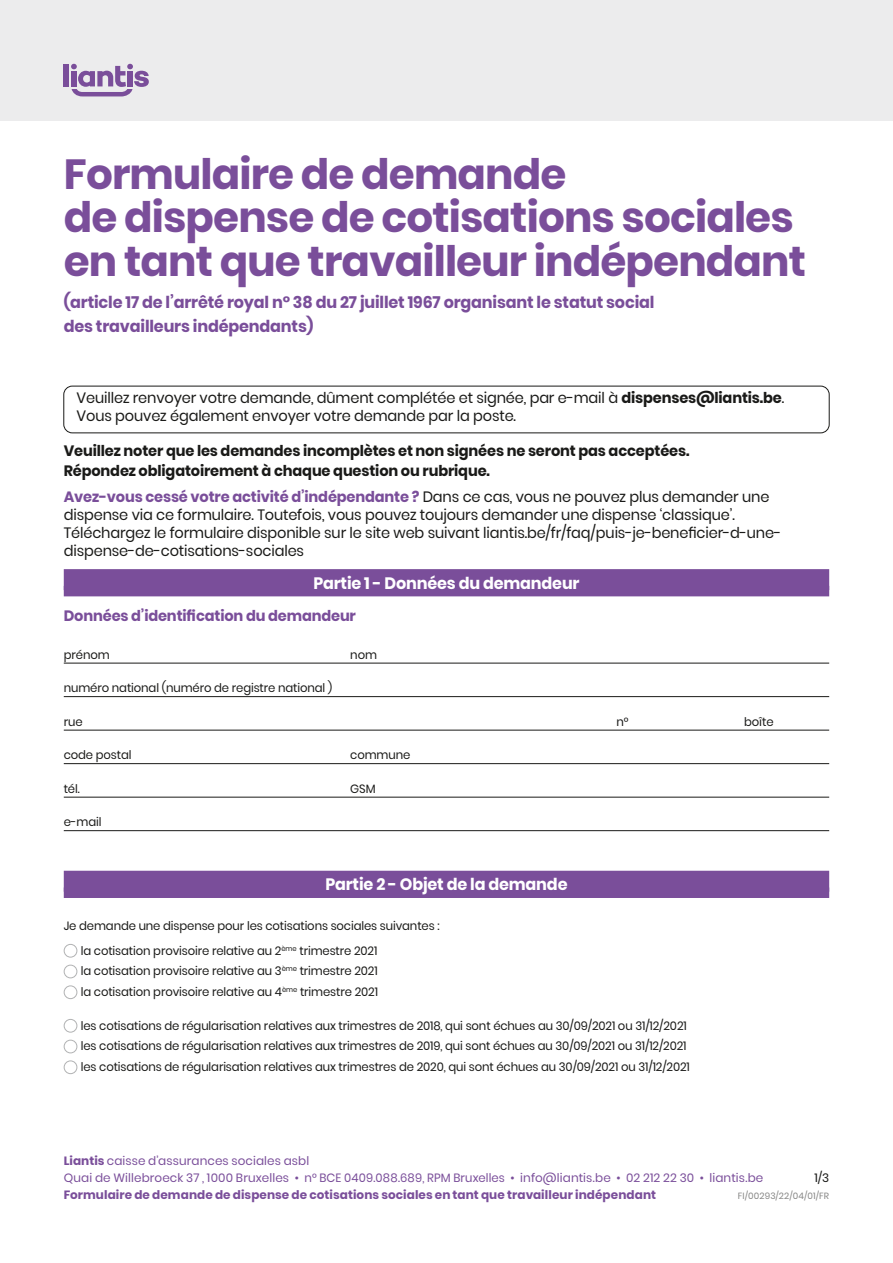
<style>
.page{position:relative;width:893px;height:1263px;background:#fff}
.page>*{position:absolute;margin:0;border:0;box-sizing:border-box;transform-origin:0 0}
.t1{font:700 42px/43.5px "Poppins";letter-spacing:-.02em;color:#7a4e9a}
.t2{font:700 16.5px/24px "Poppins";letter-spacing:-.01em;color:#7a4e9a}
.t3{font:700 16.5px "Poppins";letter-spacing:-.01em;color:#fff}
.t4{font:15px/18px "Poppins";letter-spacing:-.01em;color:#1a1a18}
.t5{font:700 15px/19.5px "Poppins";letter-spacing:-.01em;color:#1a1a18}
.t6{font:700 15px "Poppins";letter-spacing:-.01em;color:#7a4e9a}
.t7{font:12px/20.7px "Poppins";letter-spacing:-.01em;color:#1a1a18}
.t8{font:12px/17.1px "Poppins";letter-spacing:.01em;color:#7a4e9a}
.t9{font:700 12px "Poppins";letter-spacing:.01em;color:#7a4e9a}
.t10{font:9px "Poppins";letter-spacing:.015em;color:#878786}
.s1{font-weight:700}
.s2{font-weight:700;color:#7a4e9a}
</style>
<div class="page">
<div style="left:0;top:0;width:893px;height:121px;background:#ececed"></div>
<div style="left:64px;top:64px;width:5px;height:22px;background:#7a4e9a"></div>
<svg style="left:71px;top:64px;width:78px;height:32px"></svg>
<div style="left:64px;top:569px;width:765px;height:21px;background:#7a4e9a"></div>
<div style="left:64px;top:586px;width:765px;height:10px;background:#7a4e9a"></div>
<hr style="left:64px;top:663px;width:765px;height:1px;background:#1a1a18">
<hr style="left:64px;top:696px;width:765px;height:1px;background:#1a1a18">
<hr style="left:64px;top:730px;width:765px;height:1px;background:#1a1a18">
<hr style="left:64px;top:763px;width:765px;height:1px;background:#1a1a18">
<hr style="left:64px;top:797px;width:765px;height:1px;background:#1a1a18">
<hr style="left:64px;top:830px;width:765px;height:1px;background:#1a1a18">
<div style="left:64px;top:871px;width:765px;height:21px;background:#7a4e9a"></div>
<div style="left:64px;top:887px;width:765px;height:11px;background:#7a4e9a"></div>
<div style="left:64px;top:944px;width:13px;height:13px;border:1px solid #b1b2b3;border-radius:50%"></div>
<div style="left:64px;top:965px;width:13px;height:13px;border:1px solid #b1b2b3;border-radius:50%"></div>
<div style="left:64px;top:985px;width:13px;height:14px;border:1px solid #b1b2b3;border-radius:50%"></div>
<div style="left:64px;top:1019px;width:13px;height:13px;border:1px solid #b1b2b3;border-radius:50%"></div>
<div style="left:64px;top:1040px;width:13px;height:13px;border:1px solid #b1b2b3;border-radius:50%"></div>
<div style="left:64px;top:1060px;width:13px;height:14px;border:1px solid #b1b2b3;border-radius:50%"></div>
<div style="left:64px;top:386px;width:765px;height:47px;border:1px solid #1a1a18;border-radius:9px"></div>
<h1 class="t1" style="left:64px;top:152px;width:744px">Formulaire de demande<br>de dispense de cotisations sociales en tant que travailleur indépendant</h1>
<h2 class="t2" style="left:64px;top:290px;width:592px">(article 17 de l’arrêté royal n° 38 du 27 juillet 1967 organisant le statut social des travailleurs indépendants)</h2>
<p class="t4" style="left:77px;top:389px;width:709px">Veuillez renvoyer votre demande, dûment complétée et signée, par e-mail à <span class="s1">dispenses@liantis.be</span>.<br>Vous pouvez également envoyer votre demande par la poste.</p>
<p class="t5" style="left:64px;top:441px;width:627px">Veuillez noter que les demandes incomplètes et non signées ne seront pas acceptées.<br>Répondez obligatoirement à chaque question ou rubrique.</p>
<p class="t4" style="left:64px;top:488px;width:719px"><span class="s2">Avez-vous cessé votre activité d’indépendante ?</span> Dans ce cas, vous ne pouvez plus demander une dispense via ce formulaire. Toutefois, vous pouvez toujours demander une dispense ‘classique’.<br>Téléchargez le formulaire disponible sur le site web suivant liantis.be/fr/faq/puis-je-beneficier-d-une&shy;dispense-de-cotisations-sociales</p>
<h2 class="t3" style="left:313px;top:573px;width:268px">Partie 1 - Données du demandeur</h2>
<p class="t6" style="left:64px;top:607px;width:294px">Données d’identification du demandeur</p>
<p class="t7" style="left:64px;top:644px;width:47px">prénom</p>
<p class="t7" style="left:350px;top:644px;width:28px">nom</p>
<p class="t7" style="left:64px;top:678px;width:270px">numéro national (numéro de registre national )</p>
<p class="t7" style="left:64px;top:711px;width:20px">rue</p>
<p class="t7" style="left:617px;top:711px;width:14px">n°</p>
<p class="t7" style="left:744px;top:711px;width:31px">boîte</p>
<p class="t7" style="left:64px;top:745px;width:69px">code postal</p>
<p class="t7" style="left:350px;top:745px;width:62px">commune</p>
<p class="t7" style="left:64px;top:778px;width:18px">tél.</p>
<p class="t7" style="left:350px;top:778px;width:27px">GSM</p>
<p class="t7" style="left:64px;top:812px;width:39px">e-mail</p>
<h2 class="t3" style="left:325px;top:875px;width:244px">Partie 2 - Objet de la demande</h2>
<p class="t7" style="left:81px;top:913px;width:360px;line-height:25px;text-indent:-17px">Je demande une dispense pour les cotisations sociales suivantes : la cotisation provisoire relative au 2<sup>ème</sup> trimestre 2021</p>
<p class="t7" style="left:81px;top:961px;width:299px">la cotisation provisoire relative au 3<sup>ème</sup> trimestre 2021 la cotisation provisoire relative au 4<sup>ème</sup> trimestre 2021</p>
<p class="t7" style="left:81px;top:1015px;width:611px">les cotisations de régularisation relatives aux trimestres de 2018, qui sont échues au 30/09/2021 ou 31/12/2021 les cotisations de régularisation relatives aux trimestres de 2019, qui sont échues au 30/09/2021 ou 31/12/2021 les cotisations de régularisation relatives aux trimestres de 2020, qui sont échues au 30/09/2021 ou 31/12/2021</p>
<p class="t8" style="left:64px;top:1152px;width:701px"><span class="s1">Liantis</span> caisse d’assurances sociales asbl<br>Quai de Willebroeck 37 , 1000 Bruxelles • n° BCE 0409.088.689, RPM Bruxelles • info@liantis.be • 02 212 22 30 • liantis.be</p>
<p class="t9" style="left:64px;top:1188px;width:594px">Formulaire de demande de dispense de cotisations sociales en tant que travailleur indépendant</p>
<p class="t7" style="left:814px;top:1167px;width:16px">1/3</p>
<p class="t10" style="left:738px;top:1191px;width:93px">FI/00293/22/04/01/FR</p>
</div>
